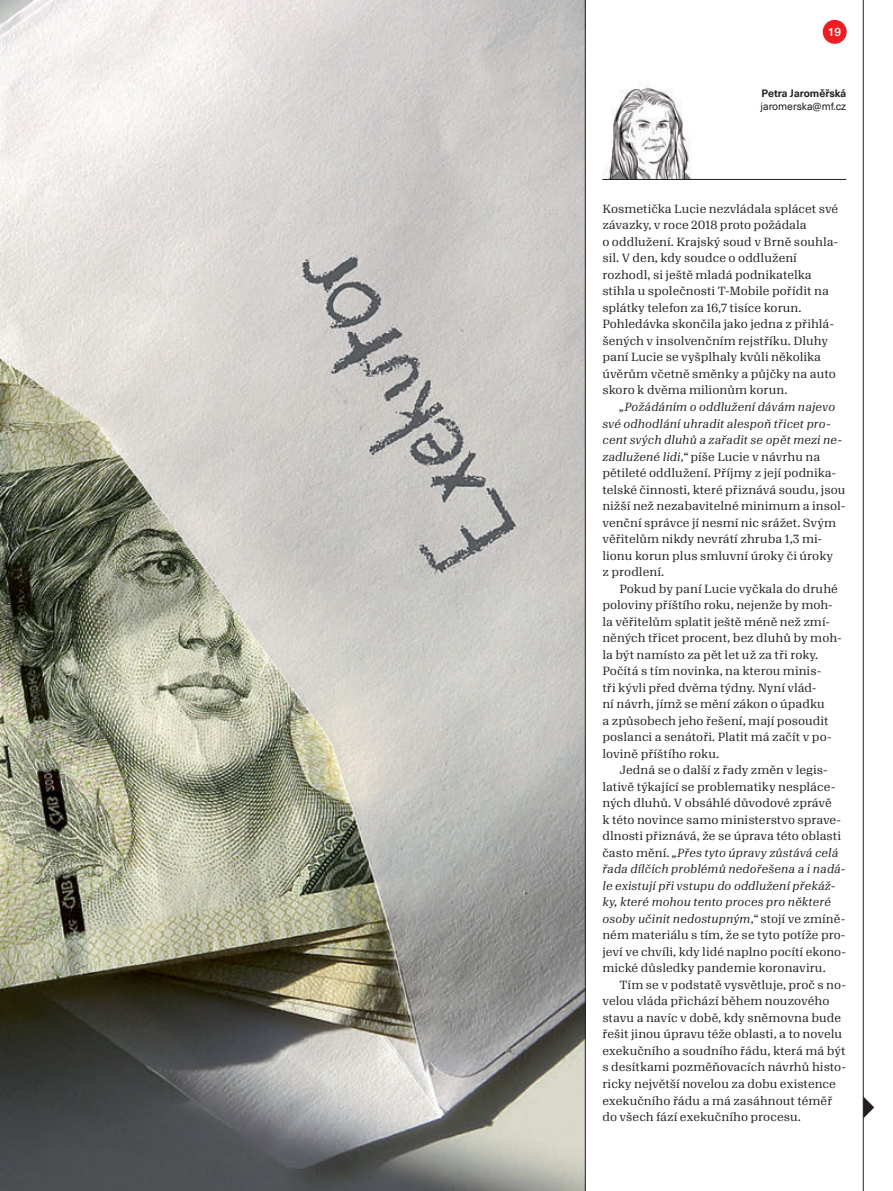
<style>
.page{position:relative;width:893px;height:1191px;background:#fff}
.page>*{position:absolute;margin:0;border:0;box-sizing:border-box;transform-origin:0 0}
.t1{font:500 12px "Neue Haas Unica W1 G";color:#fff}
.t2{font:11.55px/16.5px "Algebra";letter-spacing:.005em;color:#231f20}
.t3{font:10.5px "Neue Haas Unica W1 G";letter-spacing:-.005em;color:#231f20}
.t4{font:700 10.5px "Neue Haas Unica W1 G";color:#231f20}
.s1{font-style:italic}
</style>
<div class="page">
<hr style="left:863px;top:0;width:1px;height:1190px;background:#231f20">
<img style="left:0;top:0;width:585px;height:1190px">
<div style="left:823px;top:20px;width:24px;height:24px;background:#ee1d23;border-radius:50%"></div>
<img style="left:603px;top:85px;width:119px;height:94px">
<hr style="left:602px;top:179px;width:244px;height:1px;background:#231f20">
<svg style="left:863px;top:1096px;width:11px;height:22px"></svg>
<hr style="left:585px;top:0;width:1px;height:1190px;background:#231f20">
<p class="t1" style="left:828px;top:22px;width:15px">19</p>
<p class="t4" style="left:761px;top:85px;width:86px">Petra jaroměřská</p>
<p class="t3" style="left:760px;top:98px;width:87px">jaromerska@mf.cz</p>
<p class="t2" style="left:602px;top:199px;width:237px">Kosmetička Lucie nezvládala splácet své závazky, v roce 2018 proto požádala<br>o oddlužení. Krajský soud v Brně souhla&shy;sil. V den, kdy soudce o oddlužení rozhodl, si ještě mladá podnikatelka stihla u společnosti T-Mobile pořídit na splátky telefon za 16,7 tisíce korun.<br>Pohledávka skončila jako jedna z přihlá&shy;šených v insolvenčním rejstříku. Dluhy paní Lucie se vyšplhaly kvůli několika úvěrům včetně směnky a půjčky na auto skoro k dvěma milionům korun.</p>
<p class="t2" style="left:602px;top:397px;width:245px;text-indent:17px"><span class="s1">„Požádáním o oddlužení dávám najevo své odhodlání uhradit alespoň třicet pro&shy;cent svých dluhů a zařadit se opět mezi ne&shy;zadlužené lidi,“</span> píše Lucie v návrhu na pětileté oddlužení. Příjmy z její podnika&shy;telské činnosti, které přiznává soudu, jsou nižší než nezabavitelné minimum a insol&shy;venční správce jí nesmí nic srážet. Svým věřitelům nikdy nevrátí zhruba 1,3 mi&shy;lionu korun plus smluvní úroky či úroky<br>z prodlení.</p>
<p class="t2" style="left:602px;top:579px;width:241px;text-indent:17px">Pokud by paní Lucie vyčkala do druhé poloviny příštího roku, nejenže by moh&shy;la věřitelům splatit ještě méně než zmí&shy;něných třicet procent, bez dluhů by moh&shy;la být namísto za pět let už za tři roky.<br>Počítá s tím novinka, na kterou minis-<br>tři kývli před dvěma týdny. Nyní vlád-<br>ní návrh, jímž se mění zákon o úpadku<br>a způsobech jeho řešení, mají posoudit poslanci a senátoři. Platit má začít v po&shy;lovině příštího roku.</p>
<p class="t2" style="left:602px;top:760px;width:245px;text-indent:17px">Jedná se o další z řady změn v legis&shy;lativě týkající se problematiky nespláce&shy;ných dluhů. V obsáhlé důvodové zprávě<br>k této novince samo ministerstvo sprave&shy;dlnosti přiznává, že se úprava této oblasti často mění. <span class="s1">„Přes tyto úpravy zůstává celá řada dílčích problémů nedořešena a i nadá&shy;le existují při vstupu do oddlužení překáž&shy;ky, které mohou tento proces pro některé osoby učinit nedostupným,“</span> stojí ve zmíně&shy;ném materiálu s tím, že se tyto potíže pro&shy;jeví ve chvíli, kdy lidé naplno pocítí ekono&shy;mické důsledky pandemie koronaviru.</p>
<p class="t2" style="left:602px;top:975px;width:245px;text-indent:17px">Tím se v podstatě vysvětluje, proč s no&shy;velou vláda přichází během nouzového stavu a navíc v době, kdy sněmovna bude řešit jinou úpravu téže oblasti, a to novelu exekučního a soudního řádu, která má být s desítkami pozměňovacích návrhů histo&shy;ricky největší novelou za dobu existence exekučního řádu a má zasáhnout téměř do všech fází exekučního procesu.</p>
</div>
